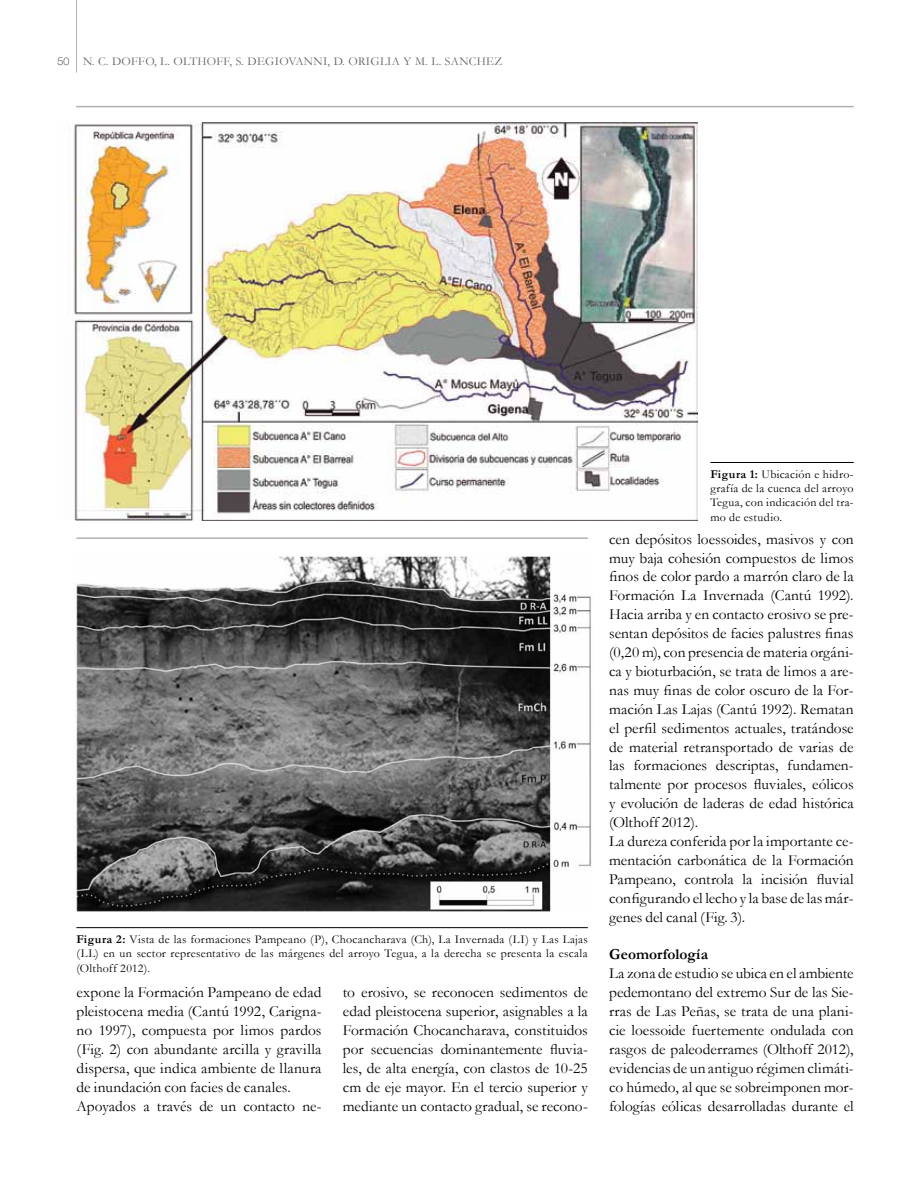
<style>
.page{position:relative;width:918px;height:1188px;background:#fff}
.page>*{position:absolute;margin:0;border:0;box-sizing:border-box;transform-origin:0 0}
.t1{font:15.45px/18.9px "Garamond";color:#000}
.t2{font:700 15.45px "Garamond";color:#000}
.t3{font:12px/14.4px "Garamond";letter-spacing:.025em;color:#000;text-align:justify}
.t4{font:12px "Garamond";letter-spacing:.025em;color:#636466}
.s1{font-family:"Helvetica Neue";font-weight:100;font-size:10.5px;color:#000}
.s2{font-weight:700}
</style>
<div class="page">
<hr style="left:76px;top:0;width:1px;height:73px;background:#b1b4b6">
<img style="left:72px;top:122px;width:625px;height:399px">
<hr style="left:710px;top:462px;width:144px;height:1px;background:#000">
<hr style="left:76px;top:106px;width:778px;height:1px;background:#afb1b4">
<hr style="left:76px;top:927px;width:512px;height:1px;background:#000">
<hr style="left:76px;top:537px;width:512px;height:2px;background:#afb1b4">
<img style="left:76px;top:556px;width:516px;height:356px">
<p class="t4" style="left:58px;top:53px;width:446px"><span class="s1">50</span> N. C. Doffo, L. Olthoff, S. Degiovanni, D. Origlia y M. L. Sanchez</p>
<p class="t3" style="left:76px;top:931px;width:513px"><span class="s2">Figura 2:</span> Vista de las formaciones Pampeano (P), Chocancharava (Ch), La Invernada (LI) y Las Lajas (LL) en un sector representativo de las márgenes del arroyo Tegua, a la derecha se presenta la escala (Olthoff 2012).</p>
<p class="t1" style="left:77px;top:983px;width:247px">expone la Formación Pampeano de edad pleistocena media (Cantú 1992, Carigna&shy;no 1997), compuesta por limos pardos (Fig. 2) con abundante arcilla y gravilla dispersa, que indica ambiente de llanura de inundación con facies de canales.<br>Apoyados a través de un contacto ne-</p>
<p class="t1" style="left:343px;top:983px;width:247px;text-align:justify">to erosivo, se reconocen sedimentos de edad pleistocena superior, asignables a la Formación Chocancharava, constituidos por secuencias dominantemente fluvia&shy;les, de alta energía, con clastos de 10-25 cm de eje mayor. En el tercio superior y mediante un contacto gradual, se recono-</p>
<p class="t3" style="left:710px;top:466px;width:145px"><span class="s2">Figura 1:</span> Ubicación e hidro&shy;grafía de la cuenca del arroyo Tegua, con indicación del tra&shy;mo de estudio.</p>
<p class="t1" style="left:609px;top:529px;width:246px">cen depósitos loessoides, masivos y con muy baja cohesión compuestos de limos finos de color pardo a marrón claro de la Formación La Invernada (Cantú 1992).<br>Hacia arriba y en contacto erosivo se pre&shy;sentan depósitos de facies palustres finas (0,20 m), con presencia de materia orgáni&shy;ca y bioturbación, se trata de limos a are&shy;nas muy finas de color oscuro de la For&shy;mación Las Lajas (Cantú 1992). Rematan el perfil sedimentos actuales, tratándose de material retransportado de varias de las formaciones descriptas, fundamen&shy;talmente por procesos fluviales, eólicos y evolución de laderas de edad histórica (Olthoff 2012).<br>La dureza conferida por la importante ce&shy;mentación carbonática de la Formación Pampeano, controla la incisión fluvial configurando el lecho y la base de las már&shy;genes del canal (Fig. 3).</p>
<p class="t2" style="left:609px;top:944px;width:101px">Geomorfología</p>
<p class="t1" style="left:609px;top:964px;width:246px;text-align:justify">La zona de estudio se ubica en el ambiente pedemontano del extremo Sur de las Sie&shy;rras de Las Peñas, se trata de una plani&shy;cie loessoide fuertemente ondulada con rasgos de paleoderrames (Olthoff 2012), evidencias de un antiguo régimen climáti&shy;co húmedo, al que se sobreimponen mor&shy;fologías eólicas desarrolladas durante el</p>
</div>
